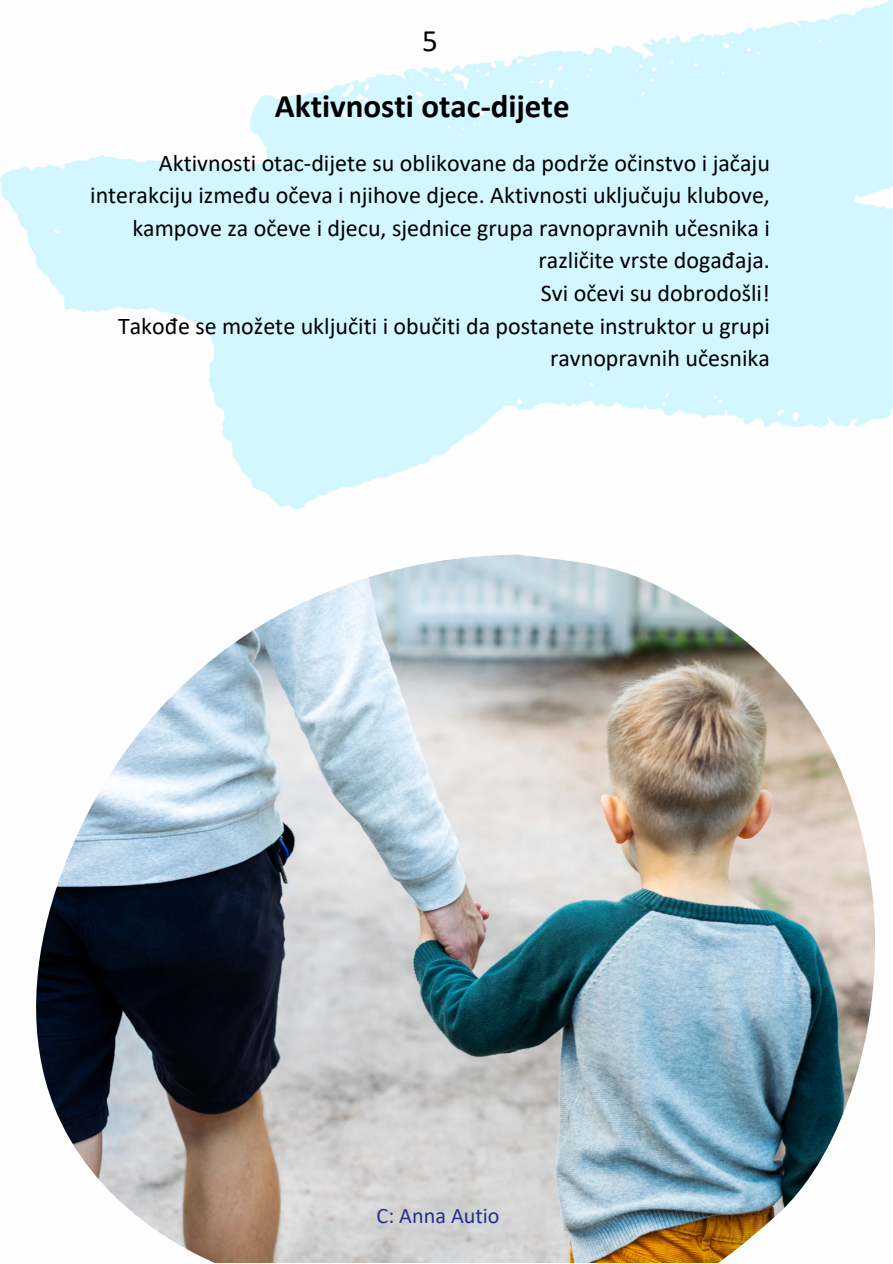
<style>
.page{position:relative;width:893px;height:1264px;background:#fff}
.page>*{position:absolute;margin:0;border:0;box-sizing:border-box;transform-origin:0 0}
.t1{font:700 33px "Calibri";color:#000}
.t2{font:31.2px "Calibri";color:#000}
.t3{font:24px/32.5px "Calibri";color:#000;text-align:right}
.t4{font:22.2px "Calibri";color:#23318e}
</style>
<div class="page">
<img style="left:36px;top:554px;width:839px;height:708px">
<img style="left:0;top:0;width:892px;height:509px">
<p class="t2" style="left:422px;top:28px;width:17px">5</p>
<p class="t1" style="left:275px;top:92px;width:296px">Aktivnosti otac-dijete</p>
<p class="t3" style="left:90px;top:148px;width:681px">Aktivnosti otac-dijete su oblikovane da podrže očinstvo i jačaju interakciju između očeva i njihove djece. Aktivnosti uključuju klubove, kampove za očeve i djecu, sjednice grupa ravnopravnih učesnika i različite vrste događaja.</p>
<p class="t3" style="left:541px;top:279px;width:230px">Svi očevi su dobrodošli!</p>
<p class="t3" style="left:118px;top:311px;width:653px">Takođe se možete uključiti i obučiti da postanete instruktor u grupi ravnopravnih učesnika</p>
<p class="t4" style="left:376px;top:1206px;width:124px">C: Anna Autio</p>
</div>
